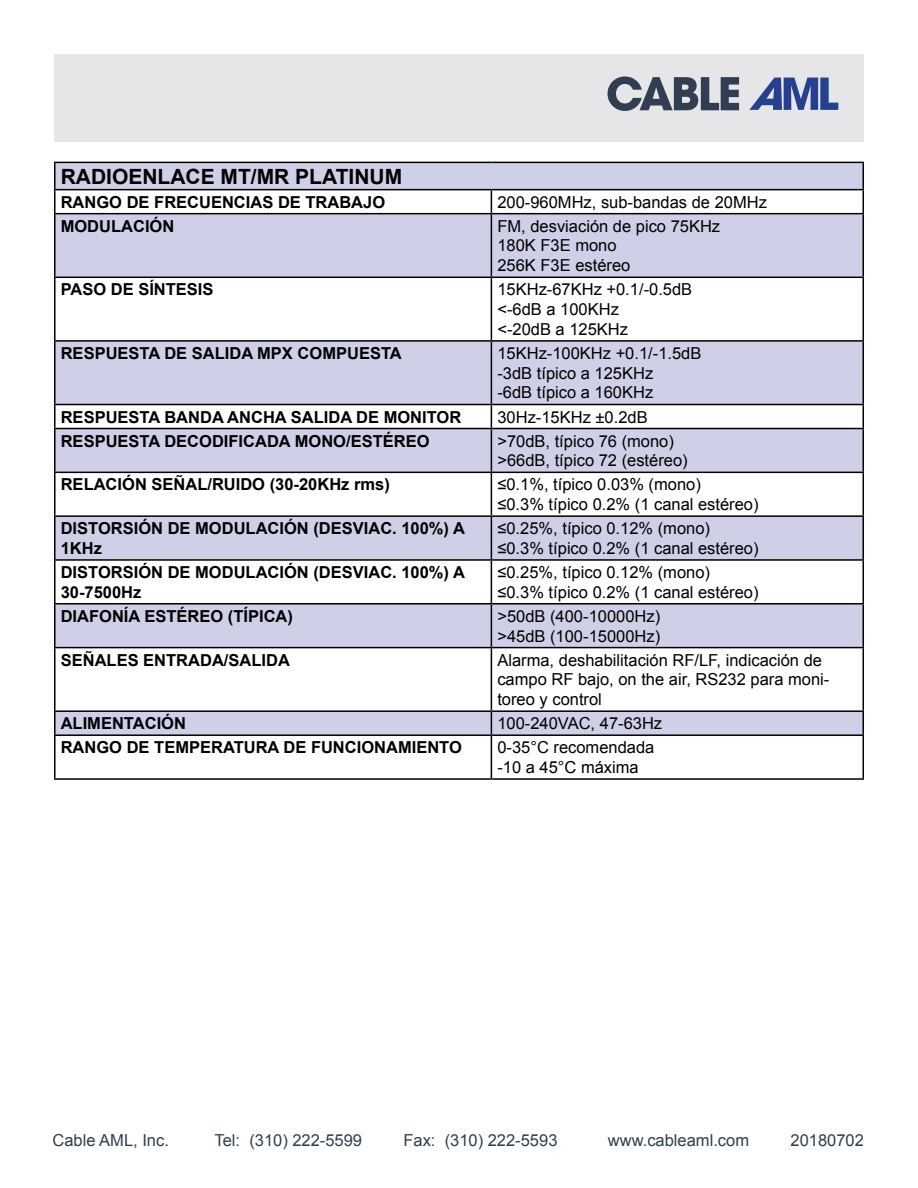
<style>
.page{position:relative;width:918px;height:1188px;background:#fff}
.page>*{position:absolute;margin:0;border:0;box-sizing:border-box;transform-origin:0 0}
.t1{font:700 21px "Arial";color:#000}
.t2{font:16.5px/19.8px "Arial";color:#000}
.t3{font:700 16.5px/19.8px "Arial";color:#000}
.t4{font:16.5px "Arial";color:#313e51}
</style>
<div class="page">
<div style="left:54px;top:54px;width:810px;height:88px;background:#e6e6e9"></div>
<svg style="left:749px;top:78px;width:89px;height:32px"></svg>
<svg style="left:607px;top:76px;width:132px;height:35px"></svg>
<svg style="left:56px;top:163px;width:806px;height:571px;fill:#d0cfe8"></svg>
<hr style="left:54px;top:162px;width:437px;height:1px;background:#000">
<hr style="left:54px;top:163px;width:2px;height:26px;background:#000">
<hr style="left:491px;top:162px;width:373px;height:1px;background:#000">
<hr style="left:862px;top:163px;width:2px;height:26px;background:#000">
<hr style="left:54px;top:189px;width:437px;height:1px;background:#000">
<hr style="left:54px;top:190px;width:2px;height:23px;background:#000">
<hr style="left:491px;top:189px;width:373px;height:1px;background:#000">
<svg style="left:491px;top:190px;width:1px;height:23px"></svg>
<hr style="left:862px;top:190px;width:2px;height:23px;background:#000">
<hr style="left:54px;top:213px;width:437px;height:1px;background:#000">
<hr style="left:54px;top:214px;width:2px;height:63px;background:#000">
<hr style="left:491px;top:213px;width:373px;height:1px;background:#000">
<hr style="left:491px;top:214px;width:1px;height:63px;background:#000">
<hr style="left:862px;top:214px;width:2px;height:63px;background:#000">
<hr style="left:54px;top:277px;width:437px;height:1px;background:#000">
<hr style="left:54px;top:278px;width:2px;height:62px;background:#000">
<hr style="left:491px;top:277px;width:373px;height:1px;background:#000">
<hr style="left:491px;top:278px;width:1px;height:62px;background:#000">
<hr style="left:862px;top:278px;width:2px;height:62px;background:#000">
<hr style="left:54px;top:340px;width:437px;height:2px;background:#000">
<hr style="left:54px;top:342px;width:2px;height:62px;background:#000">
<hr style="left:491px;top:340px;width:373px;height:2px;background:#000">
<hr style="left:491px;top:342px;width:1px;height:62px;background:#000">
<hr style="left:862px;top:342px;width:2px;height:62px;background:#000">
<hr style="left:54px;top:404px;width:437px;height:1px;background:#000">
<hr style="left:54px;top:405px;width:2px;height:23px;background:#000">
<hr style="left:491px;top:404px;width:373px;height:1px;background:#000">
<svg style="left:491px;top:405px;width:1px;height:23px"></svg>
<hr style="left:862px;top:405px;width:2px;height:23px;background:#000">
<hr style="left:54px;top:428px;width:437px;height:1px;background:#000">
<hr style="left:54px;top:429px;width:2px;height:43px;background:#000">
<hr style="left:491px;top:428px;width:373px;height:1px;background:#000">
<hr style="left:491px;top:429px;width:1px;height:43px;background:#000">
<hr style="left:862px;top:429px;width:2px;height:43px;background:#000">
<hr style="left:54px;top:472px;width:437px;height:1px;background:#000">
<hr style="left:54px;top:473px;width:2px;height:42px;background:#000">
<hr style="left:491px;top:472px;width:373px;height:1px;background:#000">
<hr style="left:491px;top:473px;width:1px;height:42px;background:#000">
<hr style="left:862px;top:473px;width:2px;height:42px;background:#000">
<hr style="left:54px;top:515px;width:437px;height:2px;background:#000">
<hr style="left:54px;top:517px;width:2px;height:42px;background:#000">
<hr style="left:491px;top:515px;width:373px;height:2px;background:#000">
<hr style="left:491px;top:517px;width:1px;height:42px;background:#000">
<hr style="left:862px;top:517px;width:2px;height:42px;background:#000">
<hr style="left:54px;top:559px;width:437px;height:2px;background:#000">
<hr style="left:54px;top:561px;width:2px;height:42px;background:#000">
<hr style="left:491px;top:559px;width:373px;height:2px;background:#000">
<hr style="left:491px;top:561px;width:1px;height:42px;background:#000">
<hr style="left:862px;top:561px;width:2px;height:42px;background:#000">
<hr style="left:54px;top:603px;width:437px;height:2px;background:#000">
<hr style="left:54px;top:605px;width:2px;height:42px;background:#000">
<hr style="left:491px;top:603px;width:373px;height:2px;background:#000">
<hr style="left:491px;top:605px;width:1px;height:42px;background:#000">
<hr style="left:862px;top:605px;width:2px;height:42px;background:#000">
<hr style="left:54px;top:647px;width:437px;height:1px;background:#000">
<hr style="left:54px;top:648px;width:2px;height:62px;background:#000">
<hr style="left:491px;top:647px;width:373px;height:1px;background:#000">
<hr style="left:491px;top:648px;width:1px;height:62px;background:#000">
<hr style="left:862px;top:648px;width:2px;height:62px;background:#000">
<hr style="left:54px;top:710px;width:437px;height:2px;background:#000">
<hr style="left:54px;top:712px;width:2px;height:22px;background:#000">
<hr style="left:491px;top:710px;width:373px;height:2px;background:#000">
<svg style="left:491px;top:712px;width:1px;height:22px"></svg>
<hr style="left:862px;top:712px;width:2px;height:22px;background:#000">
<hr style="left:54px;top:734px;width:437px;height:2px;background:#000">
<hr style="left:54px;top:736px;width:2px;height:42px;background:#000">
<hr style="left:491px;top:734px;width:373px;height:2px;background:#000">
<hr style="left:491px;top:736px;width:1px;height:42px;background:#000">
<hr style="left:862px;top:736px;width:2px;height:42px;background:#000">
<hr style="left:54px;top:778px;width:437px;height:2px;background:#000">
<hr style="left:491px;top:778px;width:373px;height:2px;background:#000">
<p class="t1" style="left:61px;top:162px;width:343px">RADIOENLACE MT/MR PLATINUM</p>
<p class="t3" style="left:61px;top:192px;width:326px">RANGO DE FRECUENCIAS DE TRABAJO</p>
<p class="t2" style="left:497px;top:192px;width:271px">200-960MHz, sub-bandas de 20MHz</p>
<p class="t3" style="left:61px;top:216px;width:115px">MODULACIÓN</p>
<p class="t2" style="left:497px;top:216px;width:224px">FM, desviación de pico 75KHz<br>180K F3E mono<br>256K F3E estéreo</p>
<p class="t3" style="left:61px;top:280px;width:154px">PASO DE SÍNTESIS</p>
<p class="t2" style="left:497px;top:280px;width:196px">15KHz-67KHz +0.1/-0.5dB &lt;-6dB a 100KHz<br>&lt;-20dB a 125KHz</p>
<p class="t3" style="left:61px;top:344px;width:343px">RESPUESTA DE SALIDA MPX COMPUESTA</p>
<p class="t2" style="left:497px;top:343px;width:206px">15KHz-100KHz +0.1/-1.5dB -3dB típico a 125KHz<br>-6dB típico a 160KHz</p>
<p class="t3" style="left:61px;top:407px;width:402px">RESPUESTA BANDA ANCHA SALIDA DE MONITOR</p>
<p class="t2" style="left:497px;top:407px;width:152px">30Hz-15KHz ±0.2dB</p>
<p class="t3" style="left:61px;top:431px;width:370px">RESPUESTA DECODIFICADA MONO/ESTÉREO</p>
<p class="t2" style="left:497px;top:431px;width:192px">&gt;70dB, típico 76 (mono) &gt;66dB, típico 72 (estéreo)</p>
<p class="t3" style="left:61px;top:475px;width:331px">RELACIÓN SEÑAL/RUIDO (30-20KHz rms)</p>
<p class="t2" style="left:497px;top:475px;width:263px">≤0.1%, típico 0.03% (mono)<br>≤0.3% típico 0.2% (1 canal estéreo)</p>
<p class="t3" style="left:61px;top:519px;width:406px">DISTORSIÓN DE MODULACIÓN (DESVIAC. 100%) A<br>1KHz</p>
<p class="t2" style="left:497px;top:519px;width:263px">≤0.25%, típico 0.12% (mono) ≤0.3% típico 0.2% (1 canal estéreo)</p>
<p class="t3" style="left:61px;top:563px;width:406px">DISTORSIÓN DE MODULACIÓN (DESVIAC. 100%) A<br>30-7500Hz</p>
<p class="t2" style="left:497px;top:562px;width:263px">≤0.25%, típico 0.12% (mono) ≤0.3% típico 0.2% (1 canal estéreo)</p>
<p class="t3" style="left:61px;top:607px;width:234px">DIAFONÍA ESTÉREO (TÍPICA)</p>
<p class="t2" style="left:497px;top:606px;width:164px">&gt;50dB (400-10000Hz) &gt;45dB (100-15000Hz)</p>
<p class="t3" style="left:61px;top:650px;width:231px">SEÑALES ENTRADA/SALIDA</p>
<p class="t2" style="left:497px;top:650px;width:334px">Alarma, deshabilitación RF/LF, indicación de campo RF bajo, on the air, RS232 para moni&shy;toreo y control</p>
<p class="t3" style="left:61px;top:714px;width:127px">ALIMENTACIÓN</p>
<p class="t2" style="left:497px;top:714px;width:166px">100-240VAC, 47-63Hz</p>
<p class="t3" style="left:61px;top:738px;width:403px">RANGO DE TEMPERATURA DE FUNCIONAMIENTO</p>
<p class="t2" style="left:497px;top:738px;width:158px">0-35°C recomendada -10 a 45°C máxima</p>
<p class="t4" style="left:52px;top:1130px;width:118px">Cable AML, Inc.</p>
<p class="t4" style="left:214px;top:1130px;width:149px">Tel: (310) 222-5599</p>
<p class="t4" style="left:403px;top:1130px;width:156px">Fax: (310) 222-5593</p>
<p class="t4" style="left:608px;top:1130px;width:143px">www.cableaml.com</p>
<p class="t4" style="left:791px;top:1130px;width:75px">20180702</p>
</div>
